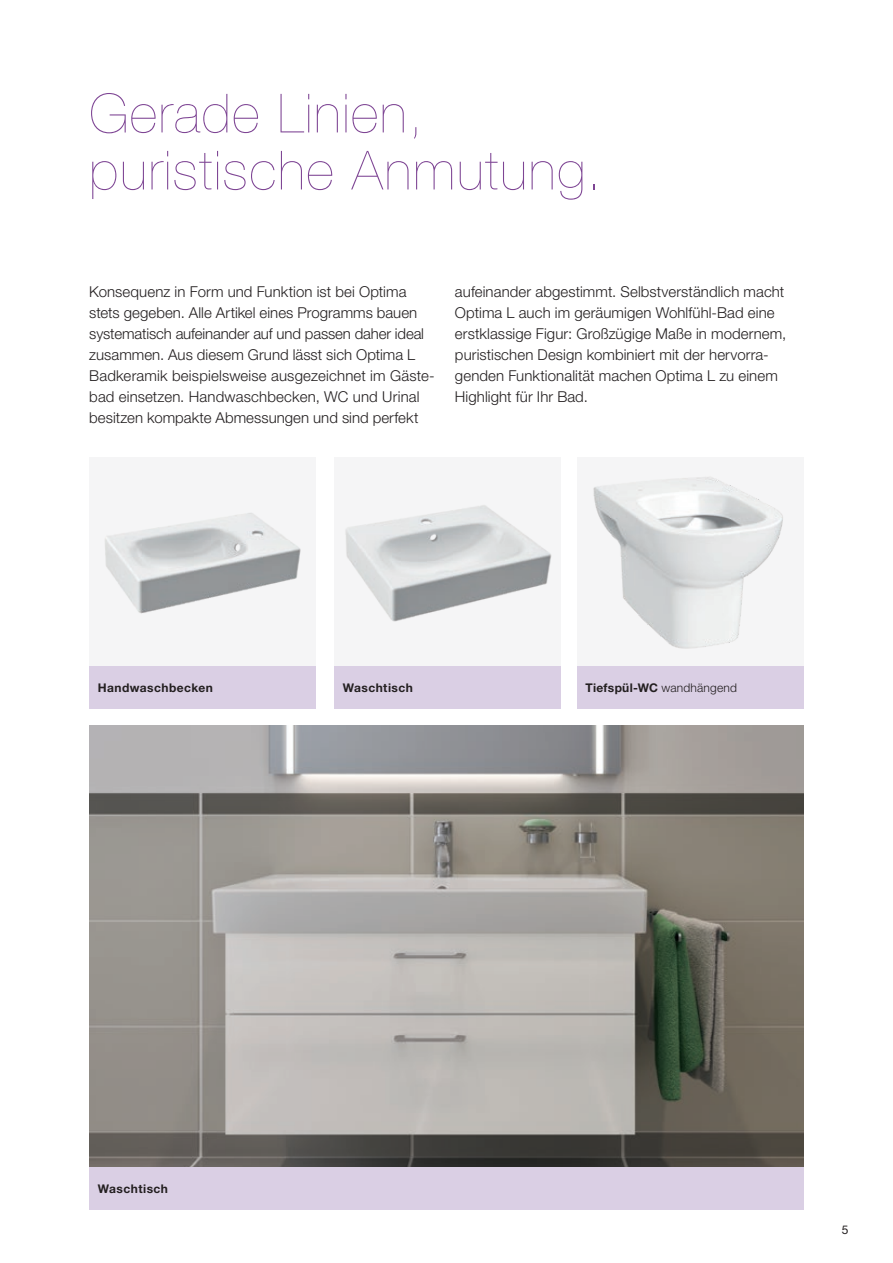
<style>
.page{position:relative;width:893px;height:1263px;background:#fff}
.page>*{position:absolute;margin:0;border:0;box-sizing:border-box;transform-origin:0 0}
.t1{font:200 54px/57px "Helvetica Neue LT";letter-spacing:.03em;color:#7e4594}
.t2{font:300 15px/21px "Helvetica Neue LT";letter-spacing:.005em;color:#231f20}
.t3{font:700 12px "Helvetica Neue LT";letter-spacing:.035em;color:#231f20}
.t4{font:12px "Helvetica Neue LT";color:#231f20}
.s1{font-weight:300}
</style>
<div class="page">
<div style="left:89px;top:457px;width:227px;height:218px;background:#f5f5f6"></div>
<div style="left:89px;top:666px;width:227px;height:43px;background:#dacfe4"></div>
<div style="left:334px;top:457px;width:227px;height:218px;background:#f5f5f6"></div>
<div style="left:334px;top:666px;width:227px;height:43px;background:#dacfe4"></div>
<img style="left:345px;top:505px;width:207px;height:117px">
<img style="left:105px;top:513px;width:196px;height:101px">
<div style="left:577px;top:457px;width:227px;height:218px;background:#f5f5f6"></div>
<div style="left:577px;top:666px;width:227px;height:43px;background:#dacfe4"></div>
<img style="left:89px;top:726px;width:715px;height:441px">
<div style="left:89px;top:1167px;width:715px;height:43px;background:#dacfe4"></div>
<img style="left:593px;top:477px;width:190px;height:172px">
<h1 class="t1" style="left:89px;top:85px;width:514px">Gerade Linien, puristische Anmutung.</h1>
<p class="t2" style="left:89px;top:281px;width:347px">Konsequenz in Form und Funktion ist bei Optima stets gegeben. Alle Artikel eines Programms bauen systematisch aufeinander auf und passen daher ideal zusammen. Aus diesem Grund lässt sich Optima L Badkeramik beispielsweise ausgezeichnet im Gäste&shy;bad einsetzen. Handwaschbecken, WC und Urinal besitzen kompakte Abmessungen und sind perfekt</p>
<p class="t2" style="left:455px;top:281px;width:333px">aufeinander abgestimmt. Selbstverständlich macht Optima L auch im geräumigen Wohlfühl-Bad eine erstklassige Figur: Großzügige Maße in modernem, puristischen Design kombiniert mit der hervorra&shy;genden Funktionalität machen Optima L zu einem Highlight für Ihr Bad.</p>
<p class="t3" style="left:98px;top:681px;width:117px">Handwaschbecken</p>
<p class="t3" style="left:343px;top:681px;width:72px">Waschtisch</p>
<p class="t3" style="left:585px;top:681px;width:153px">Tiefspül-WC <span class="s1">wandhängend</span></p>
<p class="t3" style="left:98px;top:1181px;width:72px">Waschtisch</p>
<p class="t4" style="left:842px;top:1222px;width:8px">5</p>
</div>
